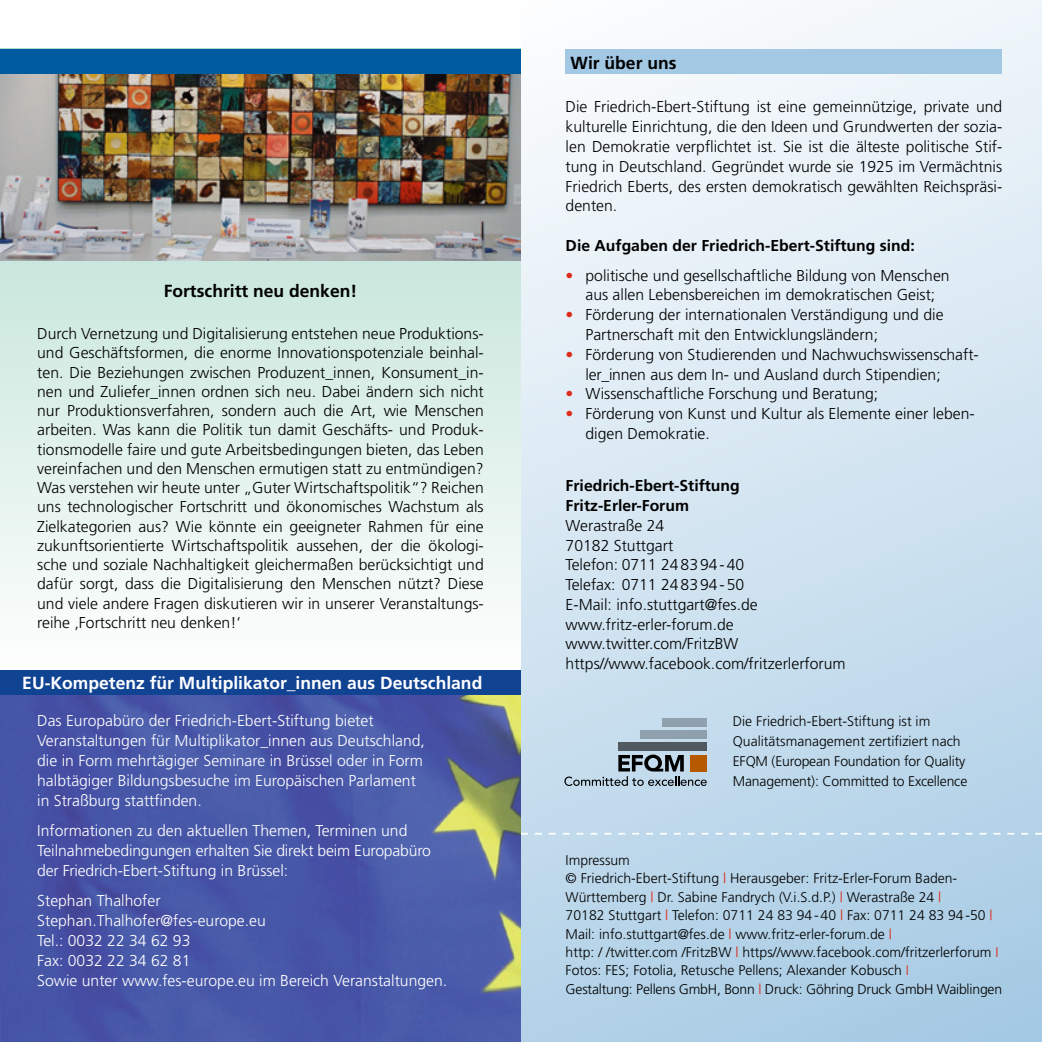
<style>
.page{position:relative;width:1042px;height:1042px;background:#fff}
.page>*{position:absolute;margin:0;border:0;box-sizing:border-box;transform-origin:0 0}
.t1{font:700 17.5px "Frutiger";color:#fff}
.t2{font:700 17.5px "Frutiger";color:#000}
.t3{font:300 15.75px/19.8px "Frutiger";color:#000}
.t4{font:300 15.75px/19.9px "Frutiger";color:#fff}
.t5{font:700 15.75px/19.8px "Frutiger";color:#000}
.t6{font:300 14px/18.4px "Frutiger";color:#000}
.s1{color:#dd2a1b}
</style>
<div class="page">
<svg style="left:0;top:261px;width:521px;height:337px;background:#def0ea"></svg>
<img style="left:0;top:695px;width:521px;height:347px">
<div style="left:0;top:670px;width:521px;height:25px;background:#114393"></div>
<div style="left:521px;top:0;width:521px;height:1042px;background:linear-gradient(to bottom,#f8fafc,#abcde5)"></div>
<div style="left:566px;top:49px;width:436px;height:25px;background:#a2c8e3"></div>
<svg style="left:564px;top:754px;width:143px;height:32px;background:#95a6b2"></svg>
<div style="left:690px;top:755px;width:16px;height:16px;background:#b65900"></div>
<div style="left:618px;top:742px;width:88px;height:9px;background:#50595f"></div>
<div style="left:640px;top:730px;width:66px;height:8px;background:#90a0ae"></div>
<div style="left:662px;top:718px;width:44px;height:8px;background:#90a1ae"></div>
<svg style="left:521px;top:833px;width:521px;height:1px"></svg>
<img style="left:0;top:74px;width:521px;height:187px">
<div style="left:0;top:49px;width:521px;height:25px;background:#005c9e"></div>
<p class="t2" style="left:164px;top:281px;width:195px">Fortschritt neu denken!</p>
<p class="t3" style="left:37px;top:324px;width:448px;line-height:19.2px;text-align:justify">Durch Vernetzung und Digitalisierung entstehen neue Produktions&shy;und Geschäftsformen, die enorme Innovationspotenziale beinhal&shy;ten. Die Beziehungen zwischen Produzent_innen, Konsument_in&shy;nen und Zuliefer_innen ordnen sich neu. Dabei ändern sich nicht nur Produktionsverfahren, sondern auch die Art, wie Menschen arbeiten. Was kann die Politik tun damit Geschäfts- und Produk&shy;tionsmodelle faire und gute Arbeitsbedingungen bieten, das Leben vereinfachen und den Menschen ermutigen statt zu entmündigen?<br>Was verstehen wir heute unter „Guter Wirtschaftspolitik“? Reichen uns technologischer Fortschritt und ökonomisches Wachstum als Zielkategorien aus? Wie könnte ein geeigneter Rahmen für eine zukunftsorientierte Wirtschaftspolitik aussehen, der die ökologi&shy;sche und soziale Nachhaltigkeit gleichermaßen berücksichtigt und dafür sorgt, dass die Digitalisierung den Menschen nützt? Diese und viele andere Fragen diskutieren wir in unserer Veranstaltungs&shy;reihe ‚Fortschritt neu denken!‘</p>
<p class="t1" style="left:22px;top:672px;width:461px">EU-Kompetenz für Multiplikator_innen aus Deutschland</p>
<p class="t4" style="left:37px;top:711px;width:389px">Das Europabüro der Friedrich-Ebert-Stiftung bietet Veranstaltungen für Multiplikator_innen aus Deutschland, die in Form mehrtägiger Seminare in Brüssel oder in Form halbtägiger Bildungsbesuche im Europäischen Parlament in Straßburg stattfinden.</p>
<p class="t4" style="left:37px;top:820px;width:395px">Informationen zu den aktuellen Themen, Terminen und<br>Teilnahmebedingungen erhalten Sie direkt beim Europabüro der Friedrich-Ebert-Stiftung in Brüssel:</p>
<p class="t4" style="left:37px;top:890px;width:411px">Stephan Thalhofer<br>Stephan.Thalhofer@fes-europe.eu<br>Tel.: 0032 22 34 62 93<br>Fax: 0032 22 34 62 81<br>Sowie unter www.fes-europe.eu im Bereich Veranstaltungen.</p>
<p class="t2" style="left:570px;top:52px;width:107px">Wir über uns</p>
<p class="t3" style="left:566px;top:97px;width:438px;text-align:justify">Die Friedrich-Ebert-Stiftung ist eine gemeinnützige, private und kulturelle Einrichtung, die den Ideen und Grundwerten der sozia&shy;len Demokratie verpflichtet ist. Sie ist die älteste politische Stif&shy;tung in Deutschland. Gegründet wurde sie 1925 im Vermächtnis Friedrich Eberts, des ersten demokratisch gewählten Reichspräsi&shy;denten.</p>
<p class="t5" style="left:566px;top:235px;width:351px">Die Aufgaben der Friedrich-Ebert-Stiftung sind:</p>
<p class="t3" style="left:566px;top:265px;width:385px;text-align:center"><span class="s1">•</span> politische und gesellschaftliche Bildung von Menschen aus allen Lebensbereichen im demokratischen Geist;</p>
<p class="t3" style="left:585px;top:305px;width:359px;text-indent:-20px"><span class="s1">•</span> Förderung der internationalen Verständigung und die<br>Partnerschaft mit den Entwicklungsländern;</p>
<p class="t3" style="left:585px;top:344px;width:395px;text-indent:-20px"><span class="s1">•</span> Förderung von Studierenden und Nachwuchswissenschaft&shy;ler_innen aus dem In- und Ausland durch Stipendien;</p>
<p class="t3" style="left:566px;top:384px;width:314px"><span class="s1">•</span> Wissenschaftliche Forschung und Beratung;</p>
<p class="t3" style="left:585px;top:404px;width:389px;text-indent:-20px"><span class="s1">•</span> Förderung von Kunst und Kultur als Elemente einer leben&shy;digen Demokratie.</p>
<p class="t5" style="left:566px;top:476px;width:176px">Friedrich-Ebert-Stiftung<br>Fritz-Erler-Forum</p>
<p class="t3" style="left:566px;top:515px;width:282px">Werastraße 24<br>70182 Stuttgart<br>Telefon: 0711 248394-40<br>Telefax: 0711 248394-50<br>E-Mail: info.stuttgart@fes.de www.fritz-erler-forum.de www.twitter.com/FritzBW https//www.facebook.com/fritzerlerforum</p>
<p class="t6" style="left:733px;top:711px;width:236px;line-height:19.8px">Die Friedrich-Ebert-Stiftung ist im Qualitätsmanagement zertifiziert nach EFQM (European Foundation for Quality Management): Committed to Excellence</p>
<p class="t6" style="left:566px;top:851px;width:438px">Impressum<br>© Friedrich-Ebert-Stiftung <span class="s1">|</span> Herausgeber: Fritz-Erler-Forum Baden-Württemberg <span class="s1">|</span> Dr. Sabine Fandrych (V.i.S.d.P.) <span class="s1">|</span> Werastraße 24 <span class="s1">|<br></span>70182 Stuttgart <span class="s1">|</span> Telefon: 0711 24 83 94-40 <span class="s1">|</span> Fax: 0711 24 83 94-50 <span class="s1">| </span>Mail: info.stuttgart@fes.de <span class="s1">|</span> www.fritz-erler-forum.de <span class="s1">|<br></span>http: / /twitter.com /FritzBW <span class="s1">|</span> https//www.facebook.com/fritzerlerforum <span class="s1">I </span>Fotos: FES; Fotolia, Retusche Pellens; Alexander Kobusch <span class="s1">I<br></span>Gestaltung: Pellens GmbH, Bonn <span class="s1">|</span> Druck: Göhring Druck GmbH Waiblingen</p>
</div>
